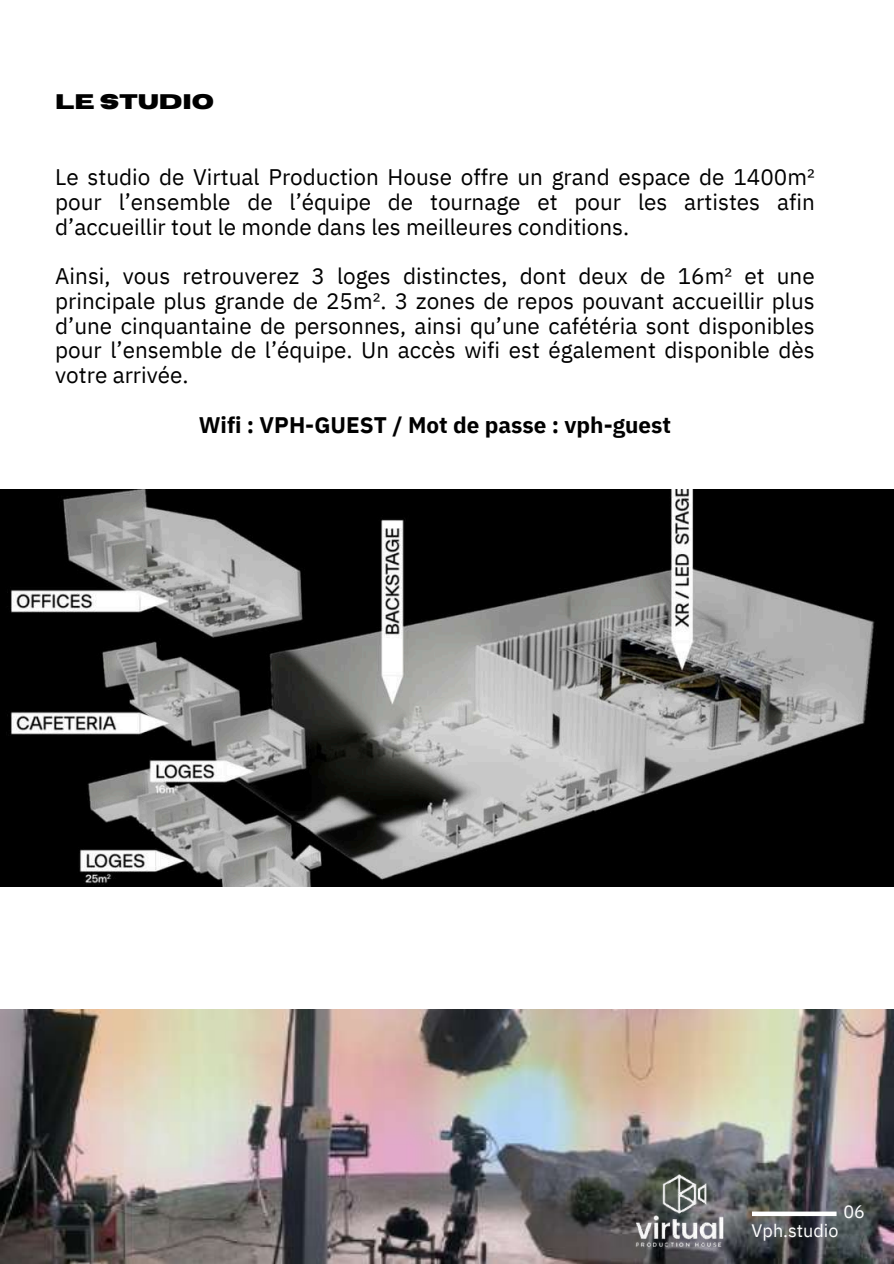
<style>
.page{position:relative;width:894px;height:1264px;background:#fff}
.page>*{position:absolute;margin:0;border:0;box-sizing:border-box;transform-origin:0 0}
.t1{font:22.5px/24.8px "IBM Plex Sans";color:#000;text-align:justify}
.t2{font:700 22.5px "IBM Plex Sans";color:#000}
.t3{font:700 21px "Horizon";color:#000}
.t4{font:18px "IBM Plex Sans";color:#fff}
</style>
<div class="page">
<img style="left:0;top:1009px;width:893px;height:254px">
<svg style="left:751px;top:1211px;width:85px;height:4px"></svg>
<img style="left:625px;top:1169px;width:105px;height:84px">
<img style="left:0;top:489px;width:892px;height:397px">
<p class="t3" style="left:55px;top:91px;width:160px">LE STUDIO</p>
<p class="t1" style="left:55px;top:164px;width:760px">Le studio de Virtual Production House offre un grand espace de 1400m² pour l’ensemble de l’équipe de tournage et pour les artistes afin d’accueillir tout le monde dans les meilleures conditions.</p>
<p class="t1" style="left:55px;top:263px;width:760px">Ainsi, vous retrouverez 3 loges distinctes, dont deux de 16m² et une principale plus grande de 25m². 3 zones de repos pouvant accueillir plus d’une cinquantaine de personnes, ainsi qu’une cafétéria sont disponibles pour l’ensemble de l’équipe. Un accès wifi est également disponible dès votre arrivée.</p>
<p class="t2" style="left:199px;top:409px;width:474px">Wifi : VPH-GUEST / Mot de passe : vph-guest</p>
<p class="t4" style="left:843px;top:1199px;width:23px">06</p>
<p class="t4" style="left:751px;top:1218px;width:88px">Vph.studio</p>
</div>
